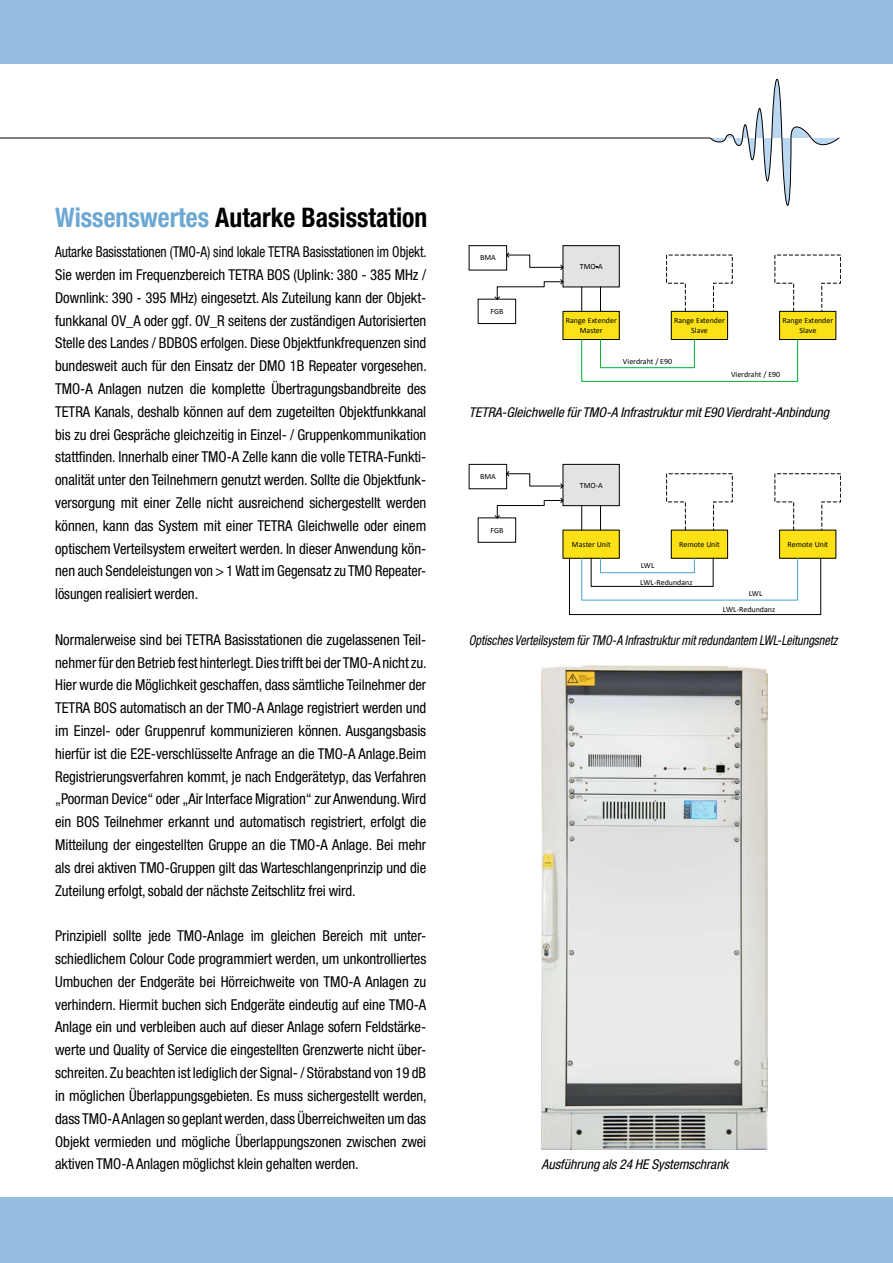
<style>
.page{position:relative;width:893px;height:1263px;background:#fff}
.page>*{position:absolute;margin:0;border:0;box-sizing:border-box;transform-origin:0 0}
.t1{font:700 condensed 27px "Helvetica Neue";color:#000;scale:.95 1}
.t2{font:condensed 15px/22.8px "Helvetica Neue";letter-spacing:-.005em;color:#000;text-align:justify}
.t3{font:condensed 15px/22.8px "Helvetica Neue";letter-spacing:-.005em;color:#000;text-align:justify;scale:.89 1}
.t4{font:italic condensed 13.5px "Helvetica Neue";letter-spacing:-.005em;color:#000}
.t5{font:italic condensed 13.5px "Helvetica Neue";letter-spacing:-.005em;color:#000;scale:.9 1}
.t6{font:7.95px/9.6px "Calibri";color:#000;text-align:center}
.s1{color:#6ca8d2}
</style>
<div class="page">
<div style="left:0;top:1197px;width:893px;height:66px;background:#97bee0"></div>
<div style="left:0;top:0;width:893px;height:64px;background:#97bee0"></div>
<svg style="left:0;top:79px;width:840px;height:127px"></svg>
<div style="left:563px;top:246px;width:56px;height:41px;background:#e2e3e3"></div>
<div style="left:563px;top:245px;width:56px;height:42px;border:1px solid #000"></div>
<div style="left:563px;top:311px;width:56px;height:28px;background:#fbe115"></div>
<div style="left:563px;top:311px;width:56px;height:29px;border:1px solid #000"></div>
<div style="left:671px;top:311px;width:57px;height:28px;background:#fbe115"></div>
<div style="left:671px;top:311px;width:57px;height:29px;border:1px solid #000"></div>
<div style="left:780px;top:311px;width:56px;height:28px;background:#fbe115"></div>
<div style="left:779px;top:311px;width:57px;height:29px;border:1px solid #000"></div>
<svg style="left:600px;top:287px;width:1px;height:24px"></svg>
<svg style="left:581px;top:287px;width:1px;height:24px"></svg>
<div style="left:600px;top:339px;width:95px;height:29px;border:1px solid #00b036"></div>
<div style="left:581px;top:339px;width:217px;height:43px;border:1px solid #00b036"></div>
<svg style="left:774px;top:255px;width:67px;height:57px"></svg>
<svg style="left:666px;top:255px;width:67px;height:57px"></svg>
<div style="left:469px;top:245px;width:38px;height:25px;border:1px solid #000"></div>
<div style="left:478px;top:299px;width:38px;height:25px;border:1px solid #000"></div>
<svg style="left:506px;top:252px;width:58px;height:18px"></svg>
<svg style="left:494px;top:279px;width:70px;height:21px"></svg>
<div style="left:563px;top:464px;width:56px;height:42px;background:#e2e3e3"></div>
<div style="left:563px;top:464px;width:56px;height:42px;border:1px solid #000"></div>
<div style="left:563px;top:530px;width:56px;height:28px;background:#fbe115"></div>
<div style="left:671px;top:530px;width:57px;height:28px;background:#fbe115"></div>
<div style="left:671px;top:530px;width:57px;height:28px;border:1px solid #000"></div>
<div style="left:780px;top:530px;width:56px;height:28px;background:#fbe115"></div>
<svg style="left:600px;top:506px;width:1px;height:24px"></svg>
<svg style="left:581px;top:506px;width:1px;height:24px"></svg>
<div style="left:600px;top:558px;width:95px;height:15px;border:1px solid #48a4d2"></div>
<div style="left:591px;top:558px;width:122px;height:29px;border:1px solid #000"></div>
<div style="left:569px;top:558px;width:252px;height:57px;border:1px solid #000"></div>
<svg style="left:774px;top:473px;width:67px;height:58px"></svg>
<svg style="left:666px;top:473px;width:67px;height:58px"></svg>
<div style="left:469px;top:464px;width:38px;height:25px;border:1px solid #000"></div>
<svg style="left:506px;top:471px;width:58px;height:18px"></svg>
<svg style="left:494px;top:498px;width:70px;height:21px"></svg>
<img style="left:542px;top:666px;width:225px;height:483px">
<h1 class="t1" style="left:55px;top:201px;width:393px"><span class="s1">Wissenswertes</span> Autarke Basisstation</h1>
<p class="t3" style="left:55px;top:240px;width:419px">Autarke Basisstationen (TMO-A) sind lokale TETRA Basisstationen im Objekt.<br>Sie werden im Frequenzbereich TETRA BOS (Uplink: 380 - 385 MHz / Downlink: 390 - 395 MHz) eingesetzt. Als Zuteilung kann der Objekt&shy;funkkanal OV_A oder ggf. OV_R seitens der zuständigen Autorisierten Stelle des Landes / BDBOS erfolgen. Diese Objektfunkfrequenzen sind bundesweit auch für den Einsatz der DMO 1B Repeater vorgesehen.<br>TMO-A Anlagen nutzen die komplette Übertragungsbandbreite des TETRA Kanals, deshalb können auf dem zugeteilten Objektfunkkanal bis zu drei Gespräche gleichzeitig in Einzel- / Gruppenkommunikation stattfinden. Innerhalb einer TMO-A Zelle kann die volle TETRA-Funkti&shy;onalität unter den Teilnehmern genutzt werden. Sollte die Objektfunk&shy;versorgung mit einer Zelle nicht ausreichend sichergestellt werden können, kann das System mit einer TETRA Gleichwelle oder einem optischem Verteilsystem erweitert werden. In dieser Anwendung kön&shy;nen auch Sendeleistungen von &gt; 1 Watt im Gegensatz zu TMO Repeater&shy;lösungen realisiert werden.</p>
<p class="t2" style="left:55px;top:628px;width:373px">Normalerweise sind bei TETRA Basisstationen die zugelassenen Teil&shy;nehmer für den Betrieb fest hinterlegt. Dies trifft bei der TMO-A nicht zu.<br>Hier wurde die Möglichkeit geschaffen, dass sämtliche Teilnehmer der TETRA BOS automatisch an der TMO-A Anlage registriert werden und im Einzel- oder Gruppenruf kommunizieren können. Ausgangsbasis hierfür ist die E2E-verschlüsselte Anfrage an die TMO-A Anlage.Beim Registrierungsverfahren kommt, je nach Endgerätetyp, das Verfahren „Poorman Device“ oder „Air Interface Migration“ zur Anwendung. Wird ein BOS Teilnehmer erkannt und automatisch registriert, erfolgt die Mitteilung der eingestellten Gruppe an die TMO-A Anlage. Bei mehr als drei aktiven TMO-Gruppen gilt das Warteschlangenprinzip und die Zuteilung erfolgt, sobald der nächste Zeitschlitz frei wird.</p>
<p class="t2" style="left:55px;top:924px;width:373px">Prinzipiell sollte jede TMO-Anlage im gleichen Bereich mit unter&shy;schiedlichem Colour Code programmiert werden, um unkontrolliertes Umbuchen der Endgeräte bei Hörreichweite von TMO-A Anlagen zu verhindern. Hiermit buchen sich Endgeräte eindeutig auf eine TMO-A Anlage ein und verbleiben auch auf dieser Anlage sofern Feldstärke&shy;werte und Quality of Service die eingestellten Grenzwerte nicht über&shy;schreiten. Zu beachten ist lediglich der Signal- / Störabstand von 19 dB in möglichen Überlappungsgebieten. Es muss sichergestellt werden, dass TMO-A Anlagen so geplant werden, dass Überreichweiten um das Objekt vermieden und mögliche Überlappungszonen zwischen zwei aktiven TMO-A Anlagen möglichst klein gehalten werden.</p>
<p class="t6" style="left:480px;top:253px;width:17px">BMA</p>
<p class="t6" style="left:490px;top:306px;width:15px">FGB</p>
<p class="t6" style="left:580px;top:261px;width:24px">TMO-A</p>
<p class="t6" style="left:566px;top:316px;width:52px">Range Extender<br>Master</p>
<p class="t6" style="left:674px;top:316px;width:52px">Range Extender<br>Slave</p>
<p class="t6" style="left:783px;top:316px;width:52px">Range Extender<br>Slave</p>
<p class="t6" style="left:731px;top:370px;width:51px">Vierdraht / E90</p>
<p class="t6" style="left:623px;top:356px;width:51px">Vierdraht / E90</p>
<p class="t4" style="left:469px;top:404px;width:362px">TETRA-Gleichwelle für TMO-A Infrastruktur mit E90 Vierdraht-Anbindung</p>
<p class="t6" style="left:480px;top:472px;width:17px">BMA</p>
<p class="t6" style="left:490px;top:525px;width:15px">FGB</p>
<p class="t6" style="left:580px;top:480px;width:24px">TMO-A</p>
<p class="t6" style="left:572px;top:539px;width:40px">Master Unit</p>
<p class="t6" style="left:679px;top:539px;width:42px">Remote Unit</p>
<p class="t6" style="left:787px;top:539px;width:42px">Remote Unit</p>
<p class="t6" style="left:640px;top:557px;width:54px;line-height:17.2px;text-align:left">LWL<br>LWL-Redundanz</p>
<p class="t6" style="left:723px;top:585px;width:54px;line-height:16.2px;text-align:left;text-indent:26px">LWL<br>LWL-Redundanz</p>
<p class="t5" style="left:469px;top:632px;width:411px">Optisches Verteilsystem für TMO-A Infrastruktur mit redundantem LWL-Leitungsnetz</p>
<p class="t4" style="left:542px;top:1157px;width:189px">Ausführung als 24 HE Systemschrank</p>
</div>
